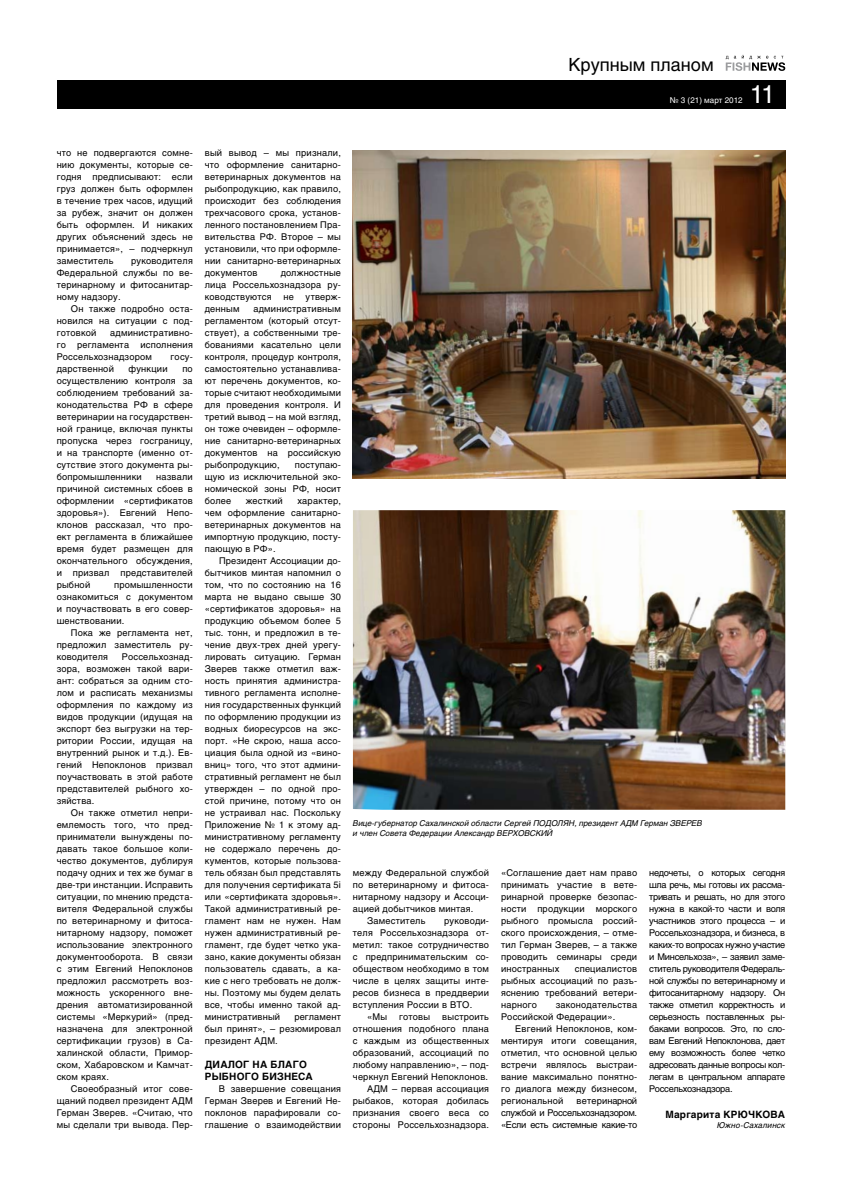
<style>
.page{position:relative;width:842px;height:1191px;background:#fff}
.page>*{position:absolute;margin:0;border:0;box-sizing:border-box;transform-origin:0 0}
.t1{font:25px "Helios";color:#fff}
.t2{font:18px "Helios";color:#000}
.t3{font:700 10px/12px "Helios C";letter-spacing:.02em;color:#000}
.t4{font:700 10px "Helios";color:#000}
.t5{font:9.2px/12px "Helios C";letter-spacing:.02em;color:#000;text-align:justify}
.t6{font:italic 8px/10px "Helios";color:#000}
.t7{font:8px "Helios";color:#fff}
.t8{font:italic 8px "Helios";letter-spacing:.02em;color:#000}
</style>
<div class="page">
<div style="left:57px;top:80px;width:728px;height:28px;background:#000"></div>
<svg style="left:726px;top:55px;width:59px;height:16px"></svg>
<img style="left:353px;top:150px;width:432px;height:328px">
<img style="left:353px;top:510px;width:432px;height:299px">
<h2 class="t2" style="left:568px;top:54px;width:147px">Крупным планом</h2>
<p class="t7" style="left:670px;top:96px;width:75px">№ 3 (21) март 2012</p>
<h1 class="t1" style="left:750px;top:79px;width:27px">11</h1>
<p class="t5" style="left:57px;top:147px;width:138px">что не подвергаются сомне&shy;нию документы, которые се&shy;годня предписывают: если груз должен быть оформлен в течение трех часов, идущий за рубеж, значит он должен быть оформлен. И никаких других объяснений здесь не принимается», – подчеркнул заместитель</p>
<p class="t5" style="left:57px;top:255px;width:138px;text-indent:75px">руководителя Федеральной службы по ве&shy;теринарному и фитосанитар&shy;ному надзору.</p>
<p class="t5" style="left:57px;top:303px;width:138px;text-indent:14px">Он также подробно оста&shy;новился на ситуации с под&shy;готовкой</p>
<p class="t5" style="left:57px;top:327px;width:138px;text-indent:54px">административно&shy;го регламента исполнения Россельхознадзором</p>
<p class="t5" style="left:171px;top:351px;width:24px">госу-</p>
<p class="t5" style="left:57px;top:363px;width:59px">дарственной</p>
<p class="t5" style="left:129px;top:363px;width:40px">функции</p>
<p class="t5" style="left:57px;top:363px;width:138px;text-indent:126px">по осуществлению контроля за соблюдением требований за&shy;конодательства РФ в сфере ветеринарии на государствен&shy;ной границе, включая пункты пропуска через госграницу, и на транспорте (именно от&shy;сутствие этого документа ры&shy;бопромышленники</p>
<p class="t5" style="left:57px;top:471px;width:138px;text-indent:99px">назвали причиной системных сбоев в оформлении «сертификатов здоровья»). Евгений Непо&shy;клонов рассказал, что про&shy;ект регламента в ближайшее время будет размещен для окончательного обсуждения, и призвал представителей рыбной</p>
<p class="t5" style="left:57px;top:579px;width:138px;text-indent:57px">промышленности ознакомиться с документом и поучаствовать в его совер&shy;шенствовании.</p>
<p class="t5" style="left:57px;top:627px;width:138px;text-indent:14px">Пока же регламента нет, предложил заместитель ру&shy;ководителя</p>
<p class="t5" style="left:57px;top:651px;width:138px;text-indent:65px">Россельхознад&shy;зора, возможен такой вари&shy;ант: собраться за одним сто&shy;лом и расписать механизмы оформления по каждому из видов продукции (идущая на экспорт без выгрузки на тер&shy;ритории России, идущая на внутренний рынок и т.д.). Ев&shy;гений Непоклонов призвал поучаствовать в этой работе представителей рыбного хо&shy;зяйства.</p>
<p class="t5" style="left:57px;top:806px;width:138px;text-indent:14px">Он также отметил непри&shy;емлемость того, что пред&shy;приниматели вынуждены по&shy;давать такое большое коли&shy;чество документов, дублируя подачу одних и тех же бумаг в две-три инстанции. Исправить ситуации, по мнению предста&shy;вителя Федеральной службы по ветеринарному и фитоса&shy;нитарному надзору, поможет использование электронного документооборота. В связи с этим Евгений Непоклонов предложил рассмотреть воз&shy;можность ускоренного вне&shy;дрения автоматизированной системы «Меркурий» (пред&shy;назначена для электронной сертификации грузов) в Са&shy;халинской области, Примор&shy;ском, Хабаровском и Камчат&shy;ском краях.</p>
<p class="t5" style="left:57px;top:1082px;width:138px;text-indent:14px">Своеобразный итог сове&shy;щаний подвел президент АДМ Герман Зверев. «Считаю, что мы сделали три вывода. Пер-</p>
<p class="t5" style="left:205px;top:146px;width:138px">вый вывод – мы признали, что оформление санитарно&shy;ветеринарных документов на рыбопродукцию, как правило, происходит без соблюдения трехчасового срока, установ&shy;ленного постановлением Пра&shy;вительства РФ. Второе – мы установили, что при оформле&shy;нии санитарно-ветеринарных документов</p>
<p class="t5" style="left:205px;top:266px;width:138px;text-indent:76px">должностные лица Россельхознадзора ру&shy;ководствуются</p>
<p class="t5" style="left:283px;top:290px;width:12px">не</p>
<p class="t5" style="left:306px;top:290px;width:37px">утверж-</p>
<p class="t5" style="left:205px;top:302px;width:138px;text-indent:49px">административным регламентом (который отсут&shy;ствует), а собственными тре&shy;бованиями касательно цели контроля, процедур контроля, самостоятельно устанавлива&shy;ют перечень документов, ко&shy;торые считают необходимыми для проведения контроля. И третий вывод – на мой взгляд, он тоже очевиден – оформле&shy;ние санитарно-ветеринарных документов на российскую рыбопродукцию,</p>
<p class="t5" style="left:205px;top:302px;width:36px">денным</p>
<p class="t5" style="left:205px;top:458px;width:138px;text-indent:90px">поступаю&shy;щую из исключительной эко&shy;номической зоны РФ, носит более</p>
<p class="t5" style="left:246px;top:494px;width:38px">жесткий</p>
<p class="t5" style="left:205px;top:494px;width:138px;text-indent:93px">характер, чем оформление санитарно&shy;ветеринарных документов на импортную продукцию, посту&shy;пающую в РФ».</p>
<p class="t5" style="left:205px;top:554px;width:138px;text-indent:14px">Президент Ассоциации до&shy;бытчиков минтая напомнил о том, что по состоянию на 16 марта не выдано свыше 30 «сертификатов здоровья» на продукцию объемом более 5 тыс. тонн, и предложил в те&shy;чение двух-трех дней урегу&shy;лировать ситуацию. Герман Зверев также отметил важ&shy;ность принятия администра&shy;тивного регламента исполне&shy;ния государственных функций по оформлению продукции из водных биоресурсов на экс&shy;порт. «Не скрою, наша ассо&shy;циация была одной из «вино&shy;вниц» того, что этот админи&shy;стративный регламент не был утвержден – по одной про&shy;стой причине, потому что он не устраивал нас. Поскольку Приложение № 1 к этому ад&shy;министративному регламенту не содержало перечень до&shy;кументов, которые пользова&shy;тель обязан был представлять для получения сертификата 5i или «сертификата здоровья».<br>Такой административный ре&shy;гламент нам не нужен. Нам нужен административный ре&shy;гламент, где будет четко ука&shy;зано, какие документы обязан пользователь сдавать, а ка&shy;кие с него требовать не долж&shy;ны. Поэтому мы будем делать все, чтобы именно такой ад&shy;министративный</p>
<p class="t5" style="left:205px;top:1010px;width:138px;text-indent:90px">регламент был принят», – резюмировал президент АДМ.</p>
<p class="t3" style="left:205px;top:1058px;width:110px">Диалог на благо рыбного бизнеса</p>
<p class="t5" style="left:205px;top:1083px;width:138px;text-indent:14px">В завершение совещания Герман Зверев и Евгений Не&shy;поклонов парафировали со&shy;глашение о взаимодействии</p>
<p class="t6" style="left:353px;top:818px;width:351px">Вице-губернатор Сахалинской области Сергей ПОДОЛЯН, президент АДМ Герман ЗВЕРЕВ и член Совета Федерации Александр ВЕРХОВСКИЙ</p>
<p class="t5" style="left:353px;top:867px;width:138px">между Федеральной службой</p>
<p class="t5" style="left:353px;top:879px;width:138px">по ветеринарному и фитоса-</p>
<p class="t5" style="left:353px;top:891px;width:138px">нитарному надзору и Ассоци-</p>
<p class="t5" style="left:353px;top:903px;width:122px">ацией добытчиков минтая.</p>
<p class="t5" style="left:367px;top:915px;width:60px">Заместитель</p>
<p class="t5" style="left:444px;top:915px;width:46px">руководи-</p>
<p class="t5" style="left:353px;top:927px;width:138px">теля Россельхознадзора от-</p>
<p class="t5" style="left:353px;top:939px;width:138px">метил: такое сотрудничество</p>
<p class="t5" style="left:353px;top:951px;width:138px">с предпринимательским со-</p>
<p class="t5" style="left:353px;top:963px;width:138px">обществом необходимо в том</p>
<p class="t5" style="left:353px;top:975px;width:138px">числе в целях защиты инте-</p>
<p class="t5" style="left:353px;top:987px;width:138px">ресов бизнеса в преддверии</p>
<p class="t5" style="left:353px;top:999px;width:121px">вступления России в ВТО.</p>
<p class="t5" style="left:367px;top:1011px;width:21px">«Мы</p>
<p class="t5" style="left:399px;top:1011px;width:33px">готовы</p>
<p class="t5" style="left:353px;top:1011px;width:138px;text-align:right">выстроить<br>отношения подобного плана с каждым из общественных образований, ассоциаций по любому направлению», – под&shy;черкнул Евгений Непоклонов.<br>АДМ – первая ассоциация рыбаков, которая добилась признания своего веса со стороны Россельхознадзора.</p>
<p class="t5" style="left:501px;top:867px;width:138px">«Соглашение дает нам право принимать участие в вете&shy;ринарной проверке безопас&shy;ности продукции морского рыбного промысла россий&shy;ского происхождения, – отме&shy;тил Герман Зверев, – а также проводить семинары среди иностранных</p>
<p class="t5" style="left:501px;top:963px;width:138px;text-indent:74px">специалистов рыбных ассоциаций по разъ&shy;яснению требований ветери&shy;нарного</p>
<p class="t5" style="left:501px;top:999px;width:138px;text-indent:55px">законодательства<br>Российской Федерации».</p>
<p class="t5" style="left:501px;top:1023px;width:138px;text-indent:14px">Евгений Непоклонов, ком&shy;ментируя итоги совещания, отметил, что основной целью встречи являлось выстраи&shy;вание максимально понятно&shy;го диалога между бизнесом, региональной</p>
<p class="t5" style="left:501px;top:1095px;width:138px;text-indent:76px">ветеринарной службой и Россельхознадзором. «Если есть системные какие-то</p>
<p class="t5" style="left:649px;top:867px;width:138px">недочеты, о которых сегодня шла речь, мы готовы их рассма&shy;тривать и решать, но для этого нужна в какой-то части и воля участников этого процесса – и Россельхознадзора, и бизнеса, в каких-то вопросах нужно участие и Минсельхоза», – заявил заме&shy;ститель руководителя Федераль&shy;ной службы по ветеринарному и фитосанитарному надзору. Он также отметил корректность и серьезность поставленных ры&shy;баками вопросов. Это, по сло&shy;вам Евгений Непоклонова, дает ему возможность более четко адресовать данные вопросы кол&shy;легам в центральном аппарате Россельхознадзора.</p>
<p class="t4" style="left:665px;top:1108px;width:75px">Маргарита КРЮЧ</p>
<p class="t4" style="left:755px;top:1108px;width:16px">КОВА</p>
<p class="t8" style="left:717px;top:1120px;width:70px">Южно-Сахалинск</p>
</div>
